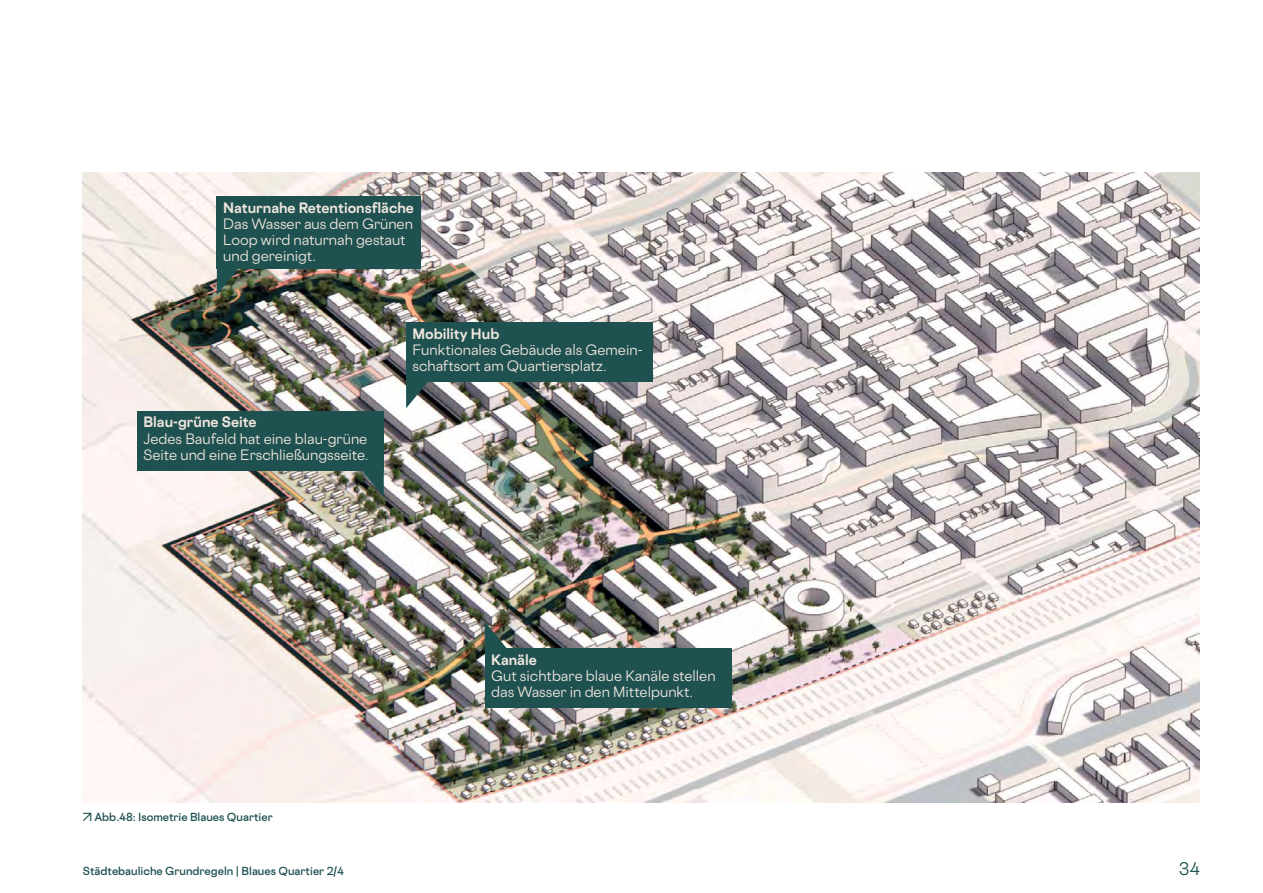
<style>
.page{position:relative;width:1263px;height:893px;background:#fff}
.page>*{position:absolute;margin:0;border:0;box-sizing:border-box;transform-origin:0 0}
.t1{font:16.5px "Cosmica";color:#1f5151}
.t2{font:13.5px/16.2px "Cosmica";color:#f0e6dd}
.t3{font:700 13.5px "Cosmica";color:#f0e6dd}
.t4{font:600 10.5px "Cosmica";color:#1f5151}
</style>
<div class="page">
<img style="left:83px;top:173px;width:1116px;height:630px">
<div style="left:217px;top:196px;width:204px;height:72px;background:#1f5151"></div>
<svg style="left:217px;top:268px;width:22px;height:27px"></svg>
<div style="left:406px;top:322px;width:247px;height:60px;background:#1f5151"></div>
<svg style="left:406px;top:382px;width:22px;height:26px"></svg>
<div style="left:485px;top:648px;width:246px;height:60px;background:#1f5151"></div>
<svg style="left:485px;top:622px;width:22px;height:26px"></svg>
<div style="left:137px;top:411px;width:247px;height:59px;background:#1f5151"></div>
<svg style="left:362px;top:470px;width:22px;height:27px"></svg>
<p class="t3" style="left:223px;top:199px;width:192px">Naturnahe Retentionsfläche</p>
<p class="t2" style="left:223px;top:215px;width:191px">Das Wasser aus dem Grünen<br>Loop wird naturnah gestaut und gereinigt.</p>
<p class="t3" style="left:144px;top:414px;width:115px">Blau-grüne Seite</p>
<p class="t2" style="left:144px;top:430px;width:227px">Jedes Baufeld hat eine blau-grüne<br>Seite und eine Erschließungsseite.</p>
<p class="t3" style="left:412px;top:325px;width:88px">Mobility Hub</p>
<p class="t2" style="left:412px;top:342px;width:232px">Funktionales Gebäude als Gemein&shy;schaftsort am Quartiersplatz.</p>
<p class="t4" style="left:83px;top:810px;width:191px">↗ Abb.48: Isometrie Blaues Quartier</p>
<p class="t4" style="left:83px;top:864px;width:263px">Städtebauliche Grundregeln | Blaues Quartier 2/4</p>
<p class="t3" style="left:491px;top:651px;width:47px">Kanäle</p>
<p class="t2" style="left:491px;top:667px;width:226px">Gut sichtbare blaue Kanäle stellen das Wasser in den Mittelpunkt.</p>
<p class="t1" style="left:1179px;top:858px;width:23px">34</p>
</div>
